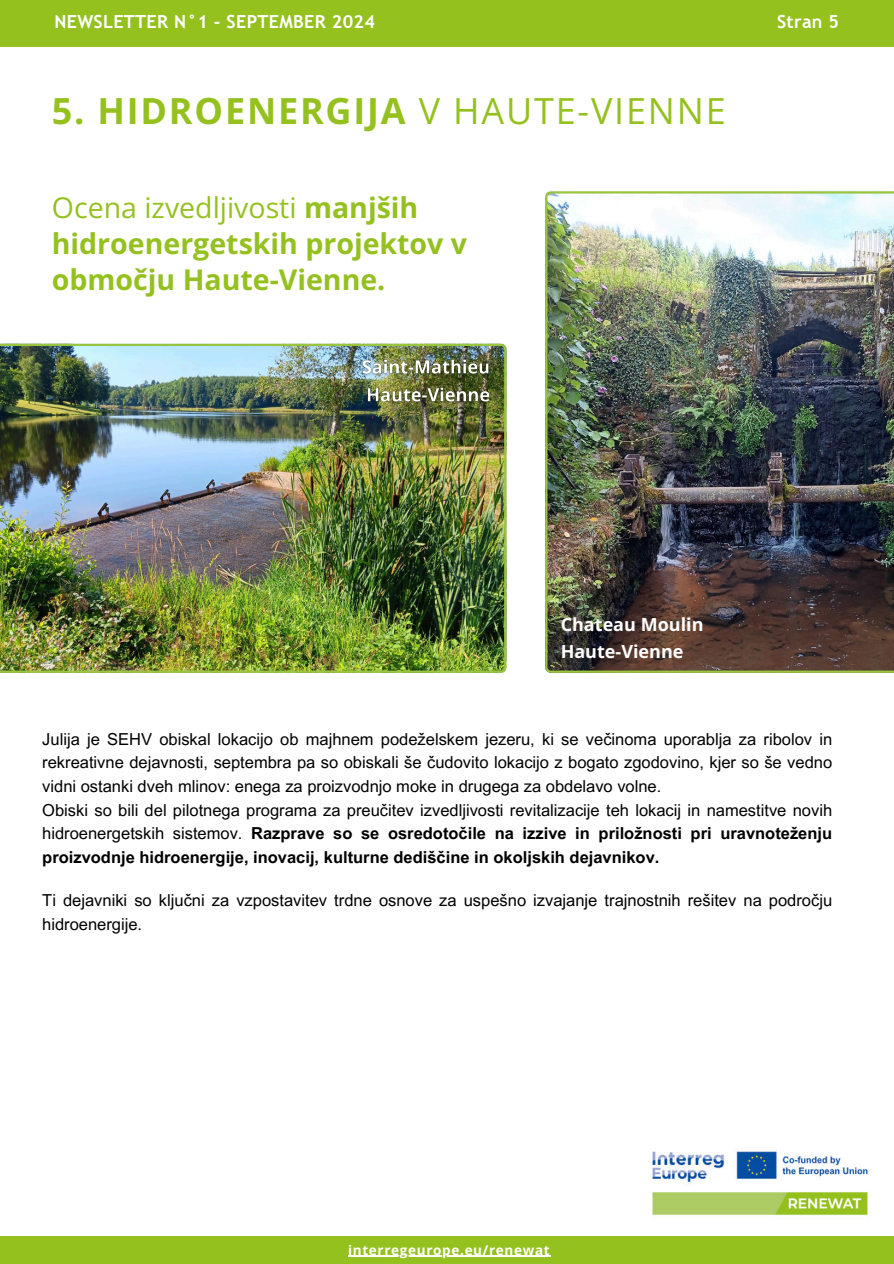
<style>
.page{position:relative;width:894px;height:1264px;background:#fff}
.page>*{position:absolute;margin:0;border:0;box-sizing:border-box;transform-origin:0 0}
.t1{font:700 36px "Open Sans";letter-spacing:.05em;color:#95c11f}
.t2{font:700 28.5px/36px "Open Sans";color:#94c11f}
.t3{font:700 18px "Trebuchet MS";letter-spacing:.015em;color:#fff}
.t4{font:700 18px/27px "Open Sans";color:#fff}
.t5{font:16.5px/23.7px "Arial MT Pro";color:#000}
.t6{font:700 13.5px "Open Sans";letter-spacing:.05em;color:#fff}
.s1{font-weight:400}
.s2{font-weight:700}
</style>
<div class="page">
<div style="left:0;top:0;width:893px;height:47px;background:#95c11f"></div>
<img style="left:651px;top:1150px;width:220px;height:68px">
<div style="left:0;top:1235px;width:893px;height:28px;background:#95c11f"></div>
<img style="left:545px;top:191px;width:348px;height:482px">
<hr style="left:348px;top:1255px;width:202px;height:1px;background:#fff">
<img style="left:0;top:344px;width:506px;height:328px">
<img style="left:356px;top:353px;width:140px;height:56px">
<p class="t3" style="left:54px;top:11px;width:322px">NEWSLETTER N°1 - SEPTEMBER 2024</p>
<p class="t3" style="left:776px;top:11px;width:64px">Stran 5</p>
<h1 class="t1" style="left:52px;top:85px;width:675px">5. HIDROENERGIJA <span class="s1">V HAUTE-VIENNE</span></h1>
<h2 class="t2" style="left:52px;top:189px;width:416px"><span class="s1">Ocena izvedljivosti</span> manjših hidroenergetskih projektov v območju Haute-Vienne.</h2>
<p class="t4" style="left:560px;top:610px;width:144px">Chateau Moulin<br>Haute-Vienne</p>
<p class="t5" style="left:42px;top:727px;width:791px">Julija je SEHV obiskal lokacijo ob majhnem podeželskem jezeru, ki se večinoma uporablja za ribolov in rekreativne dejavnosti, septembra pa so obiskali še čudovito lokacijo z bogato zgodovino, kjer so še vedno vidni ostanki dveh mlinov: enega za proizvodnjo moke in drugega za obdelavo volne.<br>Obiski so bili del pilotnega programa za preučitev izvedljivosti revitalizacije teh lokacij in namestitve novih hidroenergetskih sistemov. <span class="s2">Razprave so se osredotočile na izzive in priložnosti pri uravnoteženju proizvodnje hidroenergije, inovacij, kulturne dediščine in okoljskih dejavnikov.</span></p>
<p class="t5" style="left:42px;top:889px;width:791px">Ti dejavniki so ključni za vzpostavitev trdne osnove za uspešno izvajanje trajnostnih rešitev na področju hidroenergije.</p>
<p class="t6" style="left:348px;top:1240px;width:203px">interregeurope.eu/renewat</p>
</div>
